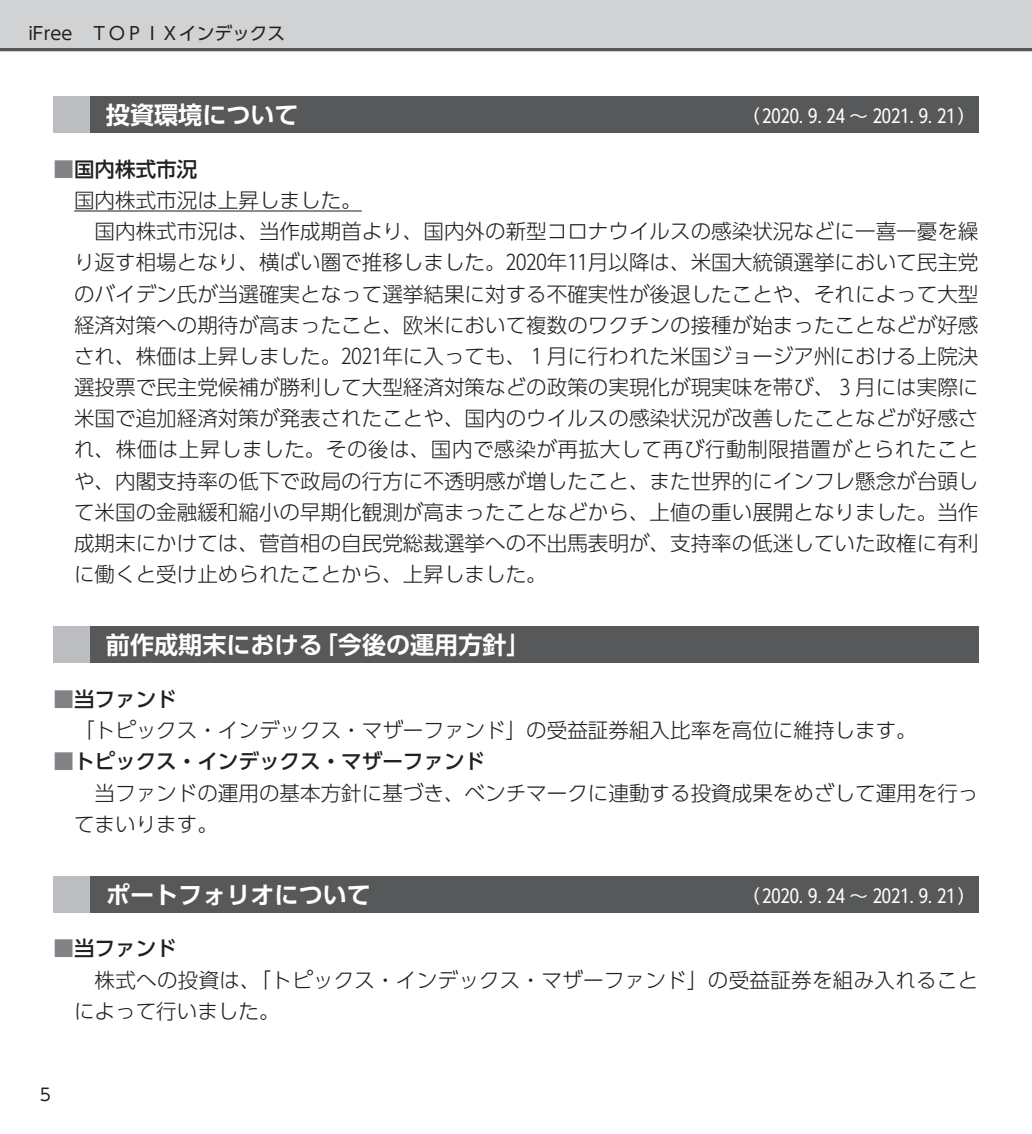
<style>
.page{position:relative;width:1032px;height:1134px;background:#fff}
.page>*{position:absolute;margin:0;border:0;box-sizing:border-box;transform-origin:0 0}
.t1{font:700 24px "UD Shin Go Pro De";color:#fff}
.t2{font:300 20.6px/31.2px "UD Shin Go Pro";color:#231f20}
.t3{font:300 20.6px "UD Shin Go Pro";letter-spacing:.025em;color:#231f20}
.t4{font:500 20.6px "UD Shin Go Pro";color:#231f20}
.t5{font:18.4px "UD Shin Go Pro";color:#fff}
.t6{font:17.8px "UD Shin Go Pro";color:#231f20}
.t7{font:17px "UD Shin Go Pro";color:#231f20}
.s1{color:#808285}
.s2{font-weight:500;color:#808285}
.s3{font-weight:500}
</style>
<div class="page">
<div style="left:0;top:0;width:1032px;height:51px;background:#d1d2d4"></div>
<hr style="left:0;top:48px;width:1032px;height:3px;background:#57585a">
<hr style="left:74px;top:210px;width:288px;height:1px;background:#231f20">
<div style="left:54px;top:96px;width:924px;height:37px;background:#57585a"></div>
<div style="left:54px;top:96px;width:36px;height:37px;background:#bcbdc0"></div>
<div style="left:54px;top:626px;width:924px;height:37px;background:#57585a"></div>
<div style="left:54px;top:626px;width:36px;height:37px;background:#bcbdc0"></div>
<div style="left:54px;top:876px;width:924px;height:37px;background:#57585a"></div>
<div style="left:54px;top:876px;width:36px;height:37px;background:#bcbdc0"></div>
<p class="t6" style="left:28px;top:19px;width:258px">iFree　ＴＯＰＩＸインデックス</p>
<p class="t1" style="left:106px;top:95px;width:194px">投資環境について</p>
<p class="t5" style="left:741px;top:101px;width:236px">（ 2020. 9. 24 ～ 2021. 9. 21）</p>
<p class="t4" style="left:54px;top:152px;width:145px"><span class="s1">■</span>国内株式市況</p>
<p class="t2" style="left:74px;top:184px;width:289px">国内株式市況は上昇しました。</p>
<p class="t2" style="left:95px;top:215px;width:885px">国内株式市況は、当作成期首より、国内外の新型コロナウイルスの感染状況などに一喜一憂を繰</p>
<p class="t2" style="left:74px;top:246px;width:906px">り返す相場となり、横ばい圏で推移しました。2020年11月以降は、米国大統領選挙において民主党</p>
<p class="t2" style="left:74px;top:277px;width:906px">のバイデン氏が当選確実となって選挙結果に対する不確実性が後退したことや、それによって大型</p>
<p class="t2" style="left:74px;top:309px;width:906px">経済対策への期待が高まったこと、欧米において複数のワクチンの接種が始まったことなどが好感</p>
<p class="t2" style="left:74px;top:340px;width:906px">され、株価は上昇しました。2021年に入っても、 1 月に行われた米国ジョージア州における上院決</p>
<p class="t2" style="left:74px;top:371px;width:906px">選投票で民主党候補が勝利して大型経済対策などの政策の実現化が現実味を帯び、 3 月には実際に</p>
<p class="t2" style="left:74px;top:402px;width:906px">米国で追加経済対策が発表されたことや、国内のウイルスの感染状況が改善したことなどが好感さ</p>
<p class="t3" style="left:74px;top:433px;width:906px">れ、株価は上昇しました。その後は、国内で感染が再拡大して再び行動制限措置がとられたこと</p>
<p class="t2" style="left:74px;top:464px;width:906px">や、内閣支持率の低下で政局の行方に不透明感が増したこと、また世界的にインフレ懸念が台頭し</p>
<p class="t2" style="left:74px;top:496px;width:906px">て米国の金融緩和縮小の早期化観測が高まったことなどから、上値の重い展開となりました。当作</p>
<p class="t2" style="left:74px;top:527px;width:906px">成期末にかけては、菅首相の自民党総裁選挙への不出馬表明が、支持率の低迷していた政権に有利</p>
<p class="t2" style="left:74px;top:558px;width:474px">に働くと受け止められたことから、上昇しました。</p>
<p class="t1" style="left:106px;top:625px;width:426px">前作成期末における「今後の運用方針」</p>
<p class="t2" style="left:74px;top:683px;width:844px;text-indent:-21px"><span class="s2">■</span><span class="s3">当ファンド<br></span>「トピックス・インデックス・マザーファンド」の受益証券組入比率を高位に維持します。</p>
<p class="t4" style="left:54px;top:745px;width:433px"><span class="s1">■</span>トピックス・インデックス・マザーファンド</p>
<p class="t2" style="left:95px;top:776px;width:885px">当ファンドの運用の基本方針に基づき、ベンチマークに連動する投資成果をめざして運用を行っ</p>
<p class="t2" style="left:74px;top:807px;width:145px">てまいります。</p>
<p class="t1" style="left:106px;top:875px;width:267px">ポートフォリオについて</p>
<p class="t5" style="left:741px;top:881px;width:236px">（ 2020. 9. 24 ～ 2021. 9. 21）</p>
<p class="t4" style="left:54px;top:932px;width:125px"><span class="s1">■</span>当ファンド</p>
<p class="t2" style="left:95px;top:963px;width:885px">株式への投資は、「トピックス・インデックス・マザーファンド」の受益証券を組み入れること</p>
<p class="t2" style="left:74px;top:995px;width:207px">によって行いました。</p>
<p class="t7" style="left:40px;top:1081px;width:13px">5</p>
</div>
